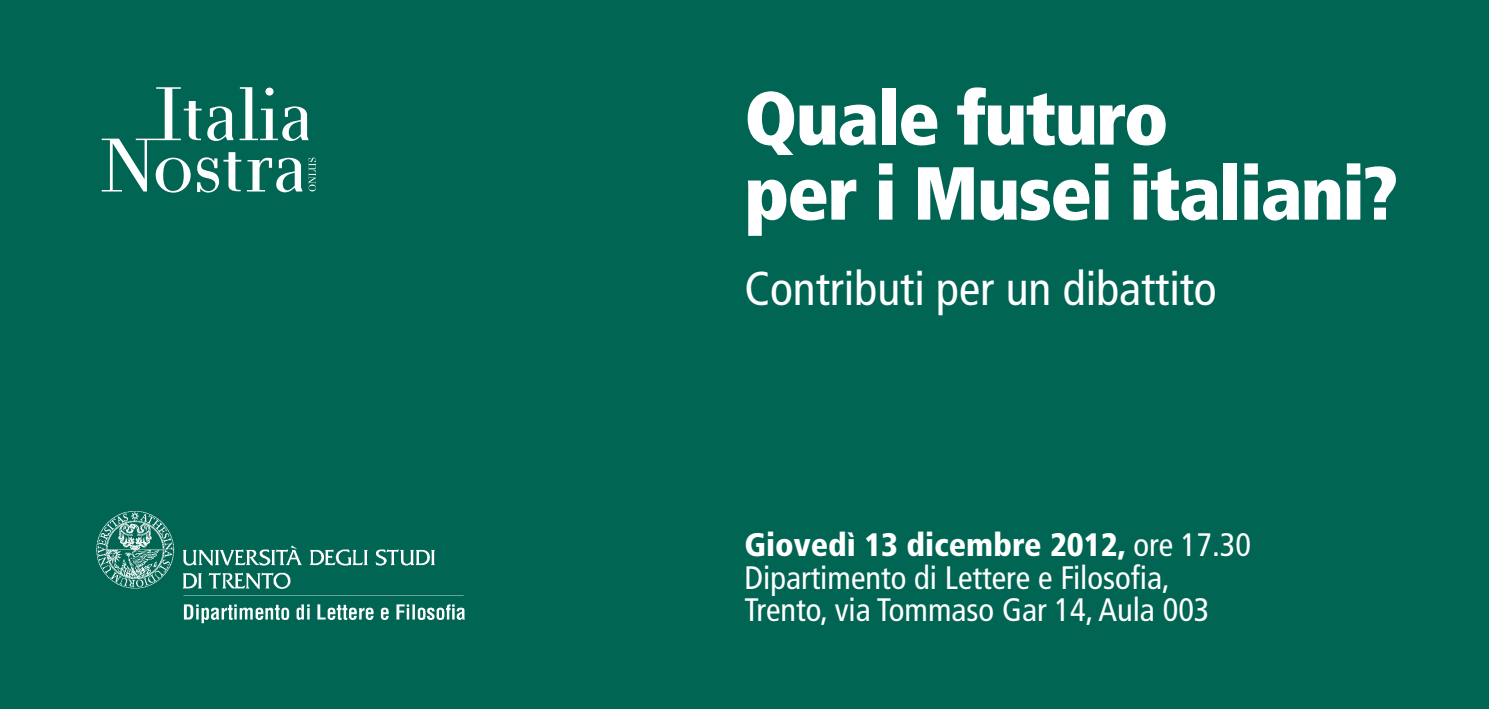
<style>
.page{position:relative;width:1489px;height:709px;background:#fff}
.page>*{position:absolute;margin:0;border:0;box-sizing:border-box;transform-origin:0 0}
.Titolo{font:900 condensed 75px/75px "Frutiger LT";letter-spacing:-.02em;color:#fff}
.Sottotitolo{font:condensed 47.5px "Frutiger LT";color:#fff}
.t1{font:condensed 32.5px/32.5px "Frutiger LT";color:#fff}
.t2{font:900 condensed 32.5px "Frutiger LT";color:#fff}
.s1{font-weight:400}
</style>
<div class="page">
<div style="left:0;top:0;width:1488px;height:709px;background:#006553"></div>
<svg style="left:102px;top:87px;width:214px;height:106px"></svg>
<img style="left:96px;top:511px;width:369px;height:113px">
<p class="Titolo" style="left:744px;top:80px;width:655px">Quale futuro<br>per i Musei italiani?</p>
<p class="Sottotitolo" style="left:744px;top:260px;width:474px">Contributi per un dibattito</p>
<p class="t2" style="left:744px;top:525px;width:508px">Giovedì 13 dicembre 2012, <span class="s1">ore 17.30</span></p>
<p class="t1" style="left:744px;top:561px;width:466px">Dipartimento di Lettere e Filosofia,<br>Trento, via Tommaso Gar 14, Aula 003</p>
</div>
